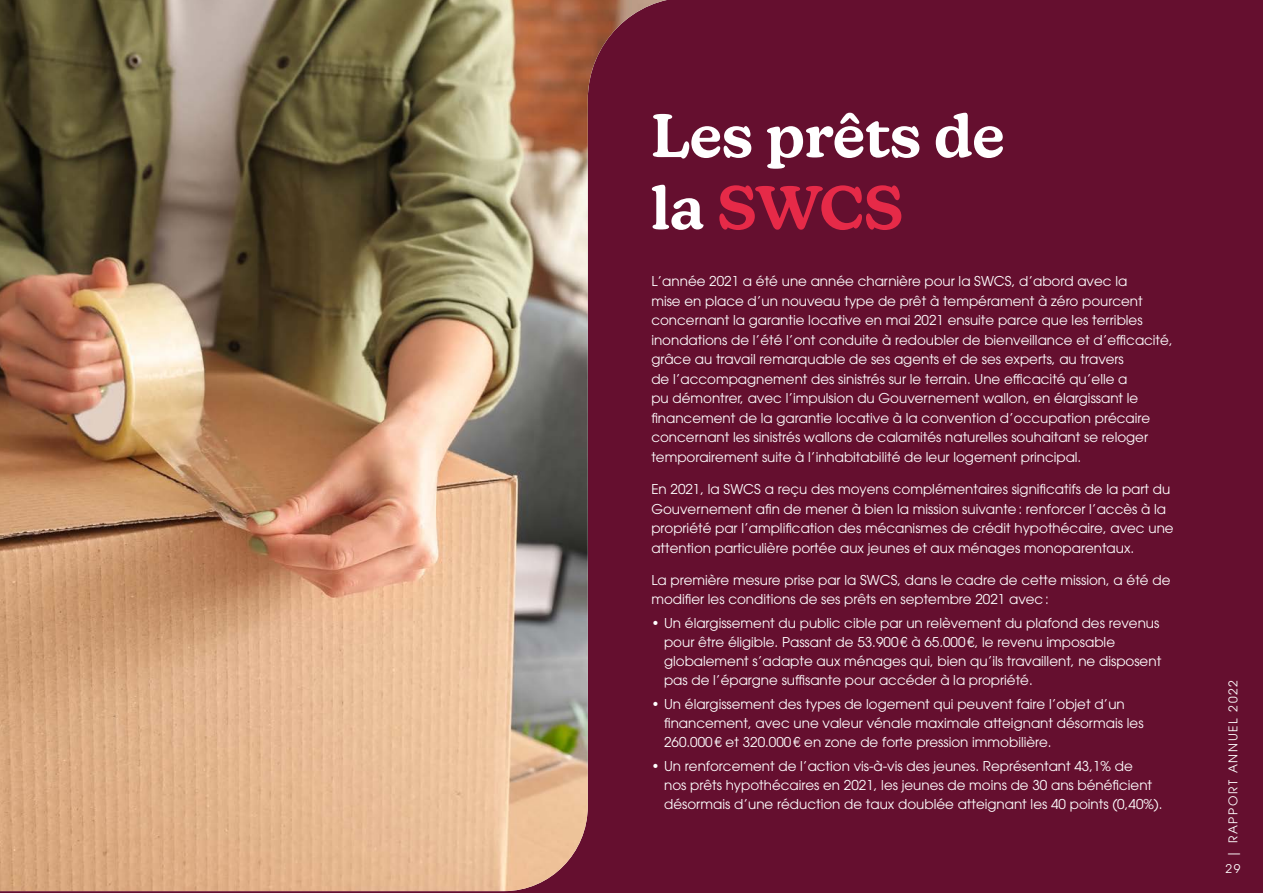
<style>
.page{position:relative;width:1263px;height:893px;background:#650f2f}
.page>*{position:absolute;margin:0;border:0;box-sizing:border-box;transform-origin:0 0}
.t1{font:600 60px/72px "New Kansas";color:#fff}
.t2{font:13.5px/19.5px "ITC Avant Garde Pro";color:#fff}
.t3{font:12px "ITC Avant Garde Pro";letter-spacing:.14em;color:#fff}
.s1{color:#e62a48}
</style>
<div class="page">
<img style="left:0;top:0;width:667px;height:891px">
<h1 class="t1" style="left:651px;top:100px;width:355px">Les prêts de la <span class="s1">SWCS</span></h1>
<p class="t2" style="left:651px;top:272px;width:523px">L’année 2021 a été une année charnière pour la SWCS, d’abord avec la<br>mise en place d’un nouveau type de prêt à tempérament à zéro pourcent concernant la garantie locative en mai 2021 ensuite parce que les terribles inondations de l’été l’ont conduite à redoubler de bienveillance et d’efficacité, grâce au travail remarquable de ses agents et de ses experts, au travers<br>de l’accompagnement des sinistrés sur le terrain. Une efficacité qu’elle a<br>pu démontrer, avec l’impulsion du Gouvernement wallon, en élargissant le financement de la garantie locative à la convention d’occupation précaire concernant les sinistrés wallons de calamités naturelles souhaitant se reloger temporairement suite à l’inhabitabilité de leur logement principal.</p>
<p class="t2" style="left:651px;top:479px;width:524px">En 2021, la SWCS a reçu des moyens complémentaires significatifs de la part du Gouvernement afin de mener à bien la mission suivante: renforcer l’accès à la propriété par l’amplification des mécanismes de crédit hypothécaire, avec une attention particulière portée aux jeunes et aux ménages monoparentaux.</p>
<p class="t2" style="left:651px;top:570px;width:521px">La première mesure prise par la SWCS, dans le cadre de cette mission, a été de modifier les conditions de ses prêts en septembre 2021 avec:</p>
<p class="t2" style="left:664px;top:613px;width:499px;text-indent:-13px">• Un élargissement du public cible par un relèvement du plafond des revenus pour être éligible. Passant de 53.900€ à 65.000€, le revenu imposable globalement s’adapte aux ménages qui, bien qu’ils travaillent, ne disposent pas de l’épargne suffisante pour accéder à la propriété.</p>
<p class="t2" style="left:664px;top:694px;width:481px;text-indent:-13px">• Un élargissement des types de logement qui peuvent faire l’objet d’un financement, avec une valeur vénale maximale atteignant désormais les<br>260.000€ et 320.000€ en zone de forte pression immobilière.</p>
<p class="t2" style="left:664px;top:756px;width:500px;text-indent:-13px">• Un renforcement de l’action vis-à-vis des jeunes. Représentant 43,1% de<br>nos prêts hypothécaires en 2021, les jeunes de moins de 30 ans bénéficient désormais d’une réduction de taux doublée atteignant les 40 points (0,40%).</p>
<p class="t3" style="left:1225px;top:858px;width:180px;rotate:-90deg">| RAPPORT ANNUEL 2022</p>
<p class="t3" style="left:1225px;top:861px;width:16px">29</p>
</div>
